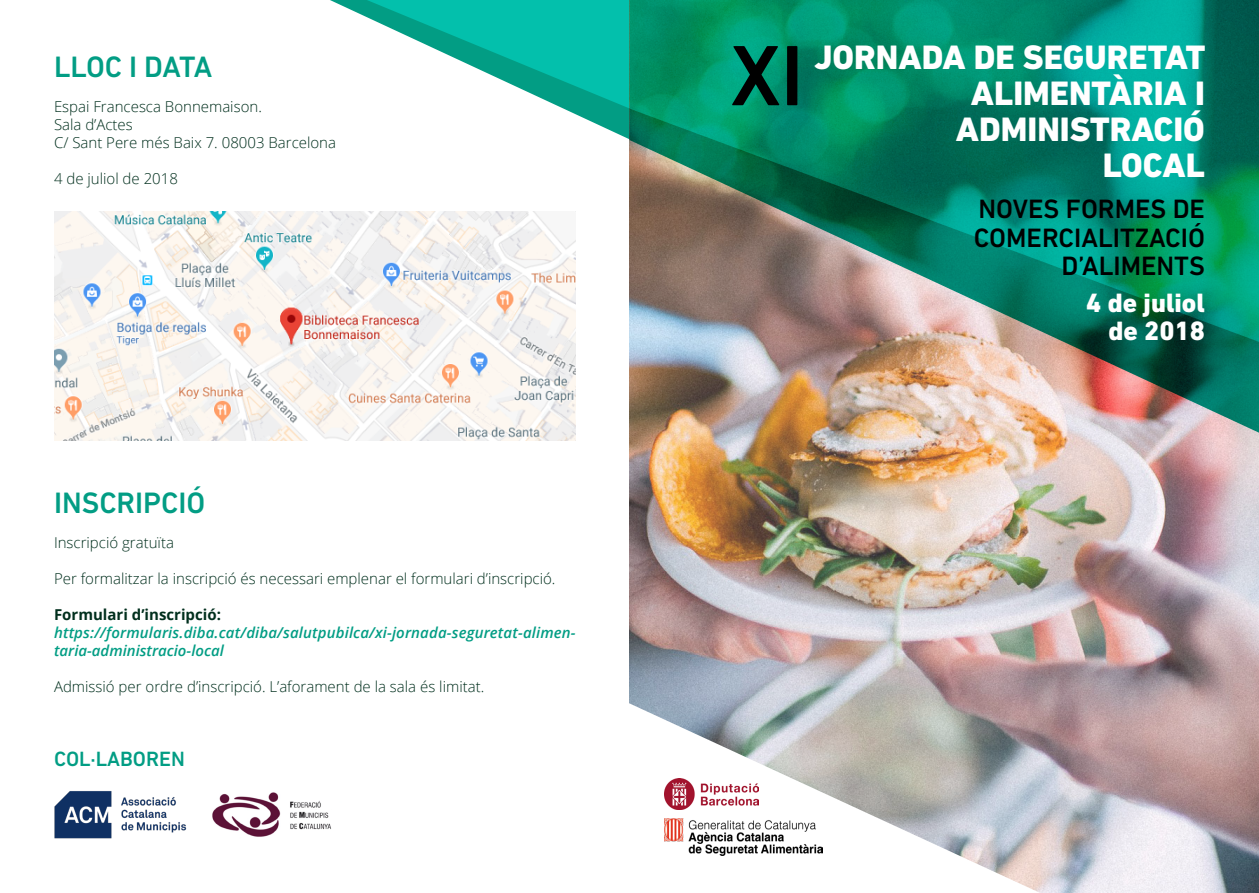
<style>
.page{position:relative;width:1259px;height:893px;background:#fff}
.page>*{position:absolute;margin:0;border:0;box-sizing:border-box;transform-origin:0 0}
.t1{font:500 87px "DIN Next LT Pro";color:#000}
.t2{font:800 34.5px/36px "DIN Next LT Pro";color:#fff;text-align:right}
.t3{font:500 30px "DIN Next LT Pro";color:#029d84}
.t4{font:500 30px "DIN Next LT Pro";letter-spacing:-.025em;color:#029d84}
.t5{font:500 27px/28.5px "DIN Next LT Pro";color:#000;text-align:right}
.t6{font:800 27px/28.5px "DIN Next LT Pro";color:#fff;text-align:right}
.t7{font:500 21px "DIN Next LT Pro";color:#029d84}
.t8{font:300 15px/18px "Open Sans";color:#002f1d}
.t9{font:italic 600 15px/18px "Open Sans";letter-spacing:.01em;color:#029d84}
.t10{font:700 15px "Open Sans";color:#002f1d}
</style>
<div class="page">
<img style="left:629px;top:436px;width:630px;height:457px">
<svg style="left:629px;top:701px;width:411px;height:192px"></svg>
<img style="left:629px;top:344px;width:630px;height:92px">
<svg style="left:629px;top:0;width:630px;height:344px;background:#23886f"></svg>
<img style="left:54px;top:212px;width:521px;height:228px">
<img style="left:664px;top:819px;width:159px;height:36px">
<img style="left:664px;top:779px;width:94px;height:30px">
<svg style="left:562px;top:108px;width:67px;height:31px"></svg>
<svg style="left:330px;top:0;width:299px;height:108px"></svg>
<img style="left:54px;top:791px;width:133px;height:48px">
<img style="left:212px;top:792px;width:119px;height:45px">
<h3 class="t4" style="left:54px;top:49px;width:160px">LLOC I DATA</h3>
<p class="t8" style="left:54px;top:98px;width:283px">Espai Francesca Bonnemaison.<br>Sala d’Actes<br>C/ Sant Pere més Baix 7. 08003 Barcelona</p>
<p class="t8" style="left:54px;top:170px;width:125px">4 de juliol de 2018</p>
<h3 class="t3" style="left:54px;top:485px;width:153px">INSCRIPCIÓ</h3>
<p class="t8" style="left:54px;top:534px;width:121px">Inscripció gratuïta</p>
<p class="t8" style="left:54px;top:570px;width:503px">Per formalitzar la inscripció és necessari emplenar el formulari d’inscripció.</p>
<p class="t10" style="left:54px;top:604px;width:168px">Formulari d’inscripció:</p>
<p class="t9" style="left:54px;top:624px;width:523px">https://formularis.diba.cat/diba/salutpubilca/xi-jornada-seguretat-alimen&shy;taria-administracio-local</p>
<p class="t8" style="left:54px;top:678px;width:432px">Admissió per ordre d’inscripció. L’aforament de la sala és limitat.</p>
<h3 class="t7" style="left:54px;top:747px;width:132px">COL·LABOREN</h3>
<h1 class="t1" style="left:731px;top:25px;width:75px">XI</h1>
<h2 class="t2" style="left:814px;top:40px;width:393px">JORNADA DE SEGURETAT<br>ALIMENTÀRIA I<br>ADMINISTRACIÓ<br>LOCAL</h2>
<h3 class="t5" style="left:973px;top:194px;width:233px">NOVES FORMES DE<br>COMERCIALITZACIÓ<br>D’ALIMENTS</h3>
<h3 class="t6" style="left:1086px;top:288px;width:120px">4 de juliol de 2018</h3>
</div>
